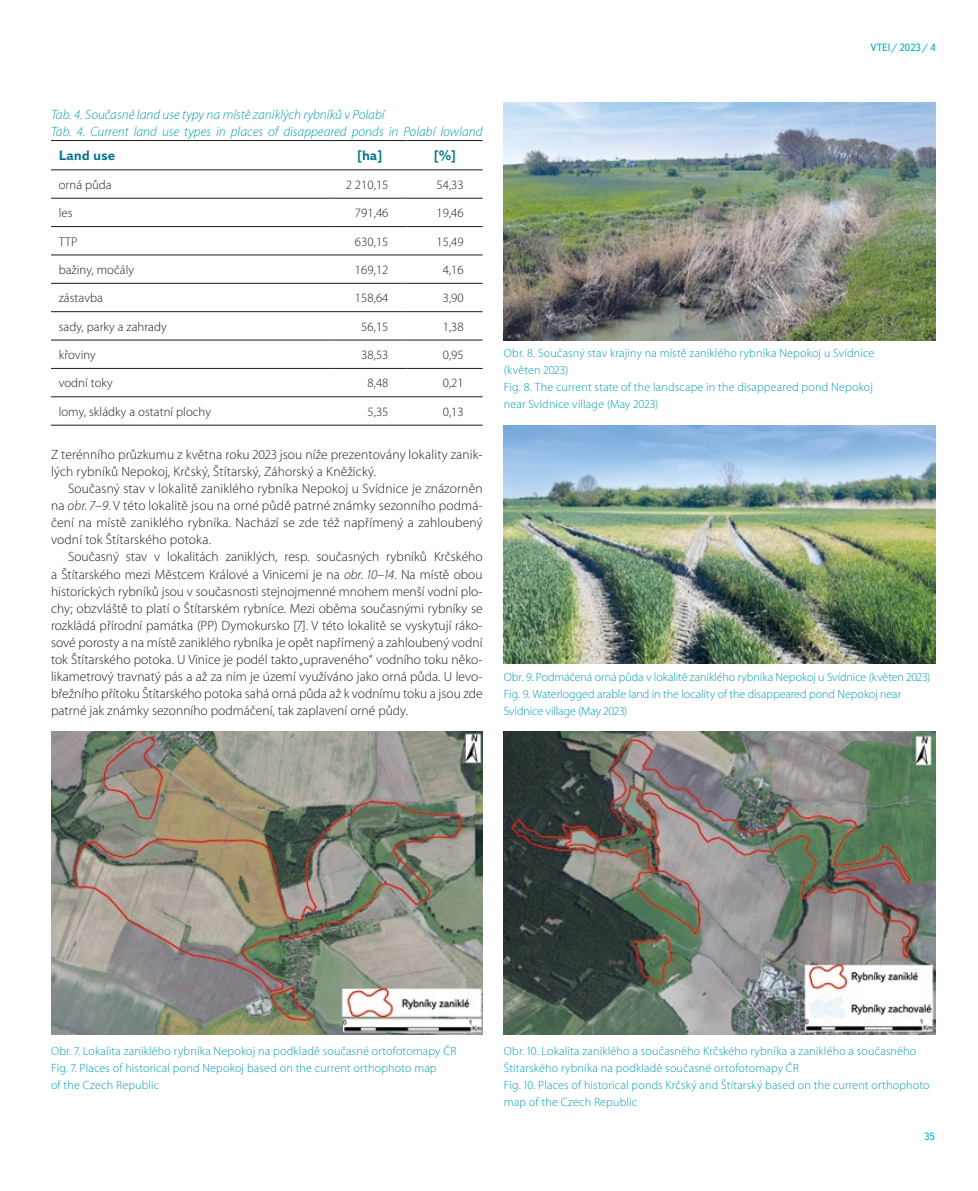
<style>
.page{position:relative;width:978px;height:1191px;background:#fff}
.page>*{position:absolute;margin:0;border:0;box-sizing:border-box;transform-origin:0 0}
.t1{font:300 13.5px/17px "Myriad Pro";letter-spacing:.01em;color:#1d1d1b;text-align:justify}
.t2{font:italic 300 13.5px/17px "Myriad Pro";color:#009cb4}
.t3{font:700 13.5px "Textbook New";color:#00748c}
.t4{font:300 12.75px "Myriad Pro";letter-spacing:.005em;color:#1d1d1b}
.t5{font:300 12px/17px "Myriad Pro";letter-spacing:.015em;color:#009cb4}
.t6{font:300 12px/17px "Myriad Pro";letter-spacing:-.005em;color:#009cb4}
.t7{font:10.5px "Textbook New";color:#00afcb}
.s1{font-style:italic}
</style>
<div class="page">
<svg style="left:51px;top:141px;width:432px;height:284px"></svg>
<hr style="left:51px;top:170px;width:281px;height:1px;background:#1d1d1b">
<hr style="left:332px;top:170px;width:75px;height:1px;background:#1d1d1b">
<hr style="left:407px;top:170px;width:76px;height:1px;background:#1d1d1b">
<hr style="left:51px;top:198px;width:281px;height:1px;background:#1d1d1b">
<hr style="left:332px;top:198px;width:75px;height:1px;background:#1d1d1b">
<hr style="left:407px;top:198px;width:76px;height:1px;background:#1d1d1b">
<hr style="left:51px;top:226px;width:281px;height:1px;background:#1d1d1b">
<hr style="left:332px;top:226px;width:75px;height:1px;background:#1d1d1b">
<hr style="left:407px;top:226px;width:76px;height:1px;background:#1d1d1b">
<hr style="left:51px;top:255px;width:281px;height:1px;background:#1d1d1b">
<hr style="left:332px;top:255px;width:75px;height:1px;background:#1d1d1b">
<hr style="left:407px;top:255px;width:76px;height:1px;background:#1d1d1b">
<hr style="left:51px;top:283px;width:281px;height:1px;background:#1d1d1b">
<hr style="left:332px;top:283px;width:75px;height:1px;background:#1d1d1b">
<hr style="left:407px;top:283px;width:76px;height:1px;background:#1d1d1b">
<hr style="left:51px;top:311px;width:281px;height:1px;background:#1d1d1b">
<hr style="left:332px;top:311px;width:75px;height:1px;background:#1d1d1b">
<hr style="left:407px;top:311px;width:76px;height:1px;background:#1d1d1b">
<hr style="left:51px;top:340px;width:281px;height:1px;background:#1d1d1b">
<hr style="left:332px;top:340px;width:75px;height:1px;background:#1d1d1b">
<hr style="left:407px;top:340px;width:76px;height:1px;background:#1d1d1b">
<hr style="left:51px;top:368px;width:281px;height:1px;background:#1d1d1b">
<hr style="left:332px;top:368px;width:75px;height:1px;background:#1d1d1b">
<hr style="left:407px;top:368px;width:76px;height:1px;background:#1d1d1b">
<hr style="left:51px;top:396px;width:281px;height:1px;background:#1d1d1b">
<hr style="left:332px;top:396px;width:75px;height:1px;background:#1d1d1b">
<hr style="left:407px;top:396px;width:76px;height:1px;background:#1d1d1b">
<hr style="left:51px;top:140px;width:281px;height:1px;background:#1d1d1b">
<hr style="left:332px;top:140px;width:75px;height:1px;background:#1d1d1b">
<hr style="left:407px;top:140px;width:76px;height:1px;background:#1d1d1b">
<hr style="left:51px;top:425px;width:281px;height:1px;background:#1d1d1b">
<hr style="left:332px;top:425px;width:75px;height:1px;background:#1d1d1b">
<hr style="left:407px;top:425px;width:76px;height:1px;background:#1d1d1b">
<img style="left:51px;top:731px;width:432px;height:303px">
<img style="left:504px;top:102px;width:431px;height:238px">
<img style="left:504px;top:425px;width:431px;height:238px">
<img style="left:504px;top:731px;width:431px;height:303px">
<p class="t7" style="left:870px;top:41px;width:67px">VTEI/ 2023/ 4</p>
<p class="t2" style="left:51px;top:106px;width:433px">Tab. 4. Současné land use typy na místě zaniklých rybníků v Polabí<br>Tab. 4. Current land use types in places of disappeared ponds in Polabí lowland</p>
<p class="t3" style="left:59px;top:147px;width:58px">Land use</p>
<p class="t3" style="left:357px;top:147px;width:27px">[ha]</p>
<p class="t3" style="left:434px;top:147px;width:24px">[%]</p>
<p class="t4" style="left:59px;top:177px;width:55px">orná půda</p>
<p class="t4" style="left:346px;top:177px;width:44px">2 210,15</p>
<p class="t4" style="left:436px;top:177px;width:29px">54,33</p>
<p class="t4" style="left:59px;top:205px;width:15px">les</p>
<p class="t4" style="left:355px;top:205px;width:35px">791,46</p>
<p class="t4" style="left:436px;top:205px;width:29px">19,46</p>
<p class="t4" style="left:59px;top:234px;width:20px">TTP</p>
<p class="t4" style="left:355px;top:234px;width:35px">630,15</p>
<p class="t4" style="left:436px;top:234px;width:29px">15,49</p>
<p class="t4" style="left:59px;top:262px;width:77px">bažiny, močály</p>
<p class="t4" style="left:355px;top:262px;width:35px">169,12</p>
<p class="t4" style="left:443px;top:262px;width:23px">4,16</p>
<p class="t4" style="left:59px;top:290px;width:46px">zástavba</p>
<p class="t4" style="left:355px;top:290px;width:35px">158,64</p>
<p class="t4" style="left:443px;top:290px;width:23px">3,90</p>
<p class="t4" style="left:59px;top:319px;width:110px">sady, parky a zahrady</p>
<p class="t4" style="left:361px;top:319px;width:29px">56,15</p>
<p class="t4" style="left:443px;top:319px;width:23px">1,38</p>
<p class="t4" style="left:59px;top:347px;width:39px">křoviny</p>
<p class="t4" style="left:361px;top:347px;width:29px">38,53</p>
<p class="t4" style="left:443px;top:347px;width:23px">0,95</p>
<p class="t4" style="left:59px;top:375px;width:56px">vodní toky</p>
<p class="t4" style="left:367px;top:375px;width:23px">8,48</p>
<p class="t4" style="left:443px;top:375px;width:23px">0,21</p>
<p class="t4" style="left:59px;top:404px;width:154px">lomy, skládky a ostatní plochy</p>
<p class="t4" style="left:367px;top:404px;width:23px">5,35</p>
<p class="t4" style="left:443px;top:404px;width:23px">0,13</p>
<p class="t1" style="left:51px;top:446px;width:433px">Z terénního průzkumu z května roku 2023 jsou níže prezentovány lokality zanik&shy;lých rybníků Nepokoj, Krčský, Štítarský, Záhorský a Kněžický.</p>
<p class="t1" style="left:51px;top:480px;width:433px;text-indent:17px">Současný stav v lokalitě zaniklého rybníka Nepokoj u Svídnice je znázorněn na <span class="s1">obr. 7–9</span>. V této lokalitě jsou na orné půdě patrné známky sezonního podmá&shy;čení na místě zaniklého rybníka. Nachází se zde též napřímený a zahloubený vodní tok Štítarského potoka.</p>
<p class="t1" style="left:51px;top:548px;width:433px;text-indent:17px">Současný stav v lokalitách zaniklých, resp. současných rybníků Krčského a Štítarského mezi Městcem Králové a Vinicemi je na <span class="s1">obr. 10–14</span>. Na místě obou historických rybníků jsou v současnosti stejnojmenné mnohem menší vodní plo&shy;chy; obzvláště to platí o Štítarském rybníce. Mezi oběma současnými rybníky se rozkládá přírodní památka (PP) Dymokursko [7]. V této lokalitě se vyskytují ráko&shy;sové porosty a na místě zaniklého rybníka je opět napřímený a zahloubený vodní tok Štítarského potoka. U Vinice je podél takto „upraveného“ vodního toku něko&shy;likametrový travnatý pás a až za ním je území využíváno jako orná půda. U levo&shy;břežního přítoku Štítarského potoka sahá orná půda až k vodnímu toku a jsou zde patrné jak známky sezonního podmáčení, tak zaplavení orné půdy.</p>
<p class="t5" style="left:504px;top:345px;width:372px">Obr. 8. Současný stav krajiny na místě zaniklého rybníka Nepokoj u Svídnice (květen 2023)<br>Fig. 8. The current state of the landscape in the disappeared pond Nepokoj near Svídnice village (May 2023)</p>
<p class="t6" style="left:504px;top:668px;width:428px">Obr. 9. Podmáčená orná půda v lokalitě zaniklého rybníka Nepokoj u Svídnice (květen 2023)<br>Fig. 9. Waterlogged arable land in the locality of the disappeared pond Nepokoj near<br>Svídnice village (May 2023)</p>
<p class="t5" style="left:51px;top:1042px;width:407px">Obr. 7. Lokalita zaniklého rybníka Nepokoj na podkladě současné ortofotomapy ČR<br>Fig. 7. Places of historical pond Nepokoj based on the current orthophoto map<br>of the Czech Republic</p>
<p class="t5" style="left:504px;top:1042px;width:427px">Obr. 10. Lokalita zaniklého a současného Krčského rybníka a zaniklého a současného Štítarského rybníka na podkladě současné ortofotomapy ČR<br>Fig. 10. Places of historical ponds Krčský and Štítarský based on the current orthophoto map of the Czech Republic</p>
<p class="t7" style="left:924px;top:1130px;width:12px">35</p>
</div>
